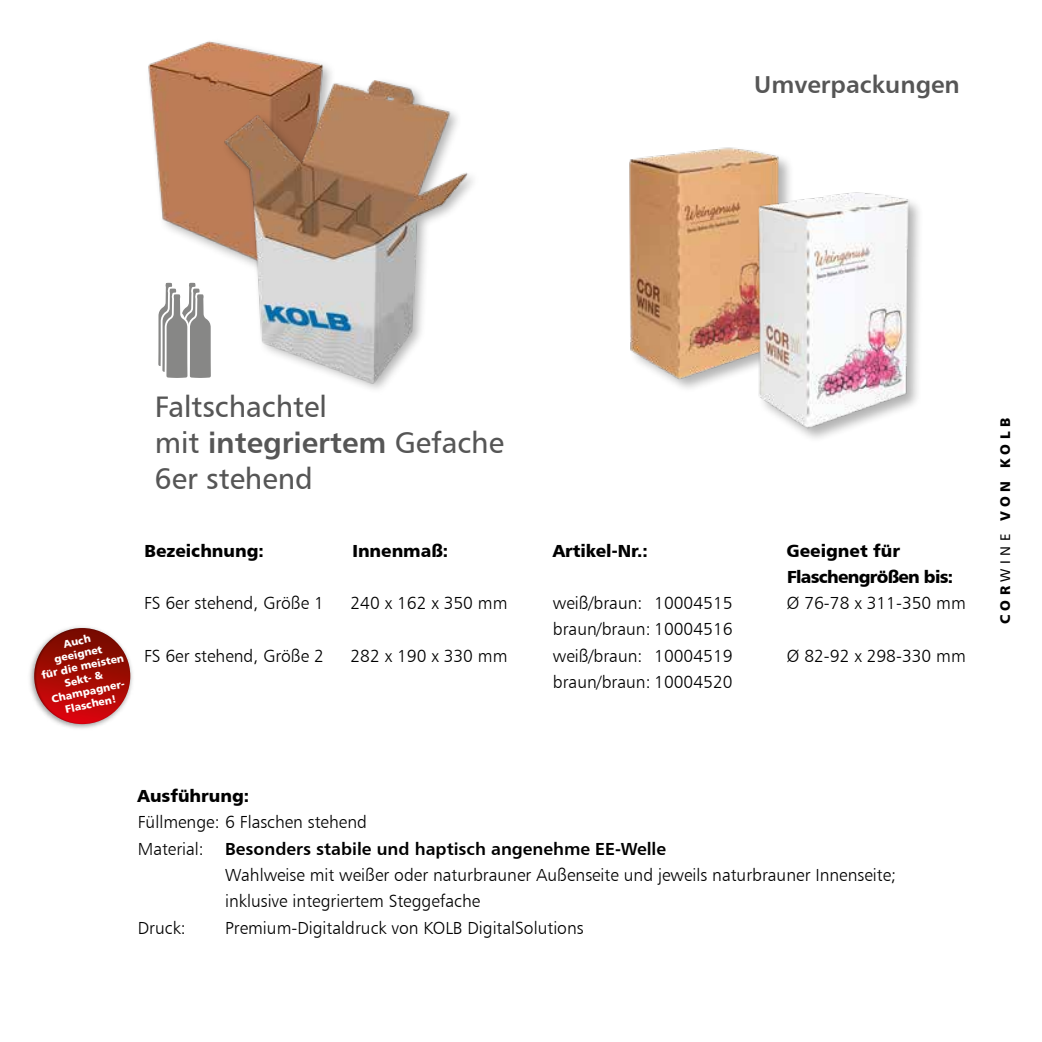
<style>
.page{position:relative;width:1042px;height:1042px;background:#fff}
.page>*{position:absolute;margin:0;border:0;box-sizing:border-box;transform-origin:0 0}
.t1{font:29.75px "Humanist 777 BT Roman B";color:#565656}
.t2{font:29.75px "Humanist 777 BT Bold B";color:#565656}
.t3{font:24.5px "Humanist 777 BT Bold B";color:#565656}
.t4{font:17.5px/26.2px "Humanist 777 BT Light B";color:#000}
.t5{font:17.5px "Humanist 777 BT Bold B";color:#000}
.t6{font:17.5px "Humanist 777 BT Black B";color:#000}
.t7{font:17.5px/26.2px "Humanist 777 BT Black B";letter-spacing:-.04em;color:#000}
.t8{font:14px "Humanist 777 BT Black B";letter-spacing:.32em;color:#000}
.t9{font:10.67px/12.8px "Humanist 777 BT Black B";color:#fff;text-align:center}
.s1{font-family:"Humanist 777 BT Roman B"}
.s2{font-family:"Humanist 777 BT Light B"}
</style>
<div class="page">
<svg style="left:158px;top:282px;width:45px;height:96px"></svg>
<img style="left:148px;top:41px;width:184px;height:203px">
<img style="left:203px;top:80px;width:270px;height:309px">
<img style="left:629px;top:147px;width:161px;height:230px">
<img style="left:663px;top:172px;width:256px;height:267px">
<img style="left:29px;top:627px;width:104px;height:102px">
<img style="left:34px;top:628px;width:96px;height:96px">
<h2 class="t3" style="left:754px;top:69px;width:207px">Umverpackungen</h2>
<h1 class="t1" style="left:155px;top:388px;width:173px">Faltschachtel</h1>
<h1 class="t2" style="left:155px;top:424px;width:351px"><span class="s1">mit</span> integriertem <span class="s1">Gefache</span></h1>
<h1 class="t1" style="left:155px;top:460px;width:160px">6er stehend</h1>
<p class="t9" style="left:35px;top:643px;width:86px;rotate:-12deg">Auch<br>geeignet<br>für die meisten<br>Sekt- &amp;<br>Champagner-<br>Flaschen!</p>
<p class="t6" style="left:144px;top:539px;width:121px">Bezeichnung:</p>
<p class="t4" style="left:144px;top:589px;width:181px">FS 6er stehend, Größe 1</p>
<p class="t4" style="left:144px;top:642px;width:181px">FS 6er stehend, Größe 2</p>
<p class="t6" style="left:352px;top:539px;width:97px">Innenmaß:</p>
<p class="t4" style="left:350px;top:589px;width:158px">240 x 162 x 350 mm</p>
<p class="t4" style="left:350px;top:642px;width:158px">282 x 190 x 330 mm</p>
<p class="t6" style="left:553px;top:539px;width:97px">Artikel-Nr.:</p>
<p class="t4" style="left:553px;top:589px;width:181px;text-align:justify">weiß/braun: 10004515 braun/braun: 10004516 weiß/braun: 10004519 braun/braun: 10004520</p>
<p class="t7" style="left:786px;top:537px;width:168px">Geeignet für<br>Flaschengrößen bis:</p>
<p class="t4" style="left:787px;top:589px;width:180px">Ø 76-78 x 311-350 mm</p>
<p class="t4" style="left:787px;top:642px;width:180px">Ø 82-92 x 298-330 mm</p>
<p class="t6" style="left:138px;top:785px;width:113px">Ausführung:</p>
<p class="t4" style="left:138px;top:809px;width:231px">Füllmenge: 6 Flaschen stehend</p>
<p class="t5" style="left:138px;top:837px;width:530px"><span class="s2">Material:</span> Besonders stabile und haptisch angenehme EE-Welle</p>
<p class="t4" style="left:225px;top:861px;width:672px">Wahlweise mit weißer oder naturbrauner Außenseite und jeweils naturbrauner Innenseite; inklusive integriertem Steggefache</p>
<p class="t4" style="left:138px;top:914px;width:49px">Druck:</p>
<p class="t4" style="left:225px;top:914px;width:360px">Premium-Digitaldruck von KOLB DigitalSolutions</p>
<p class="t8" style="left:996px;top:624px;width:208px;rotate:-90deg">COR<span class="s1">WINE</span> VON KOLB</p>
</div>
